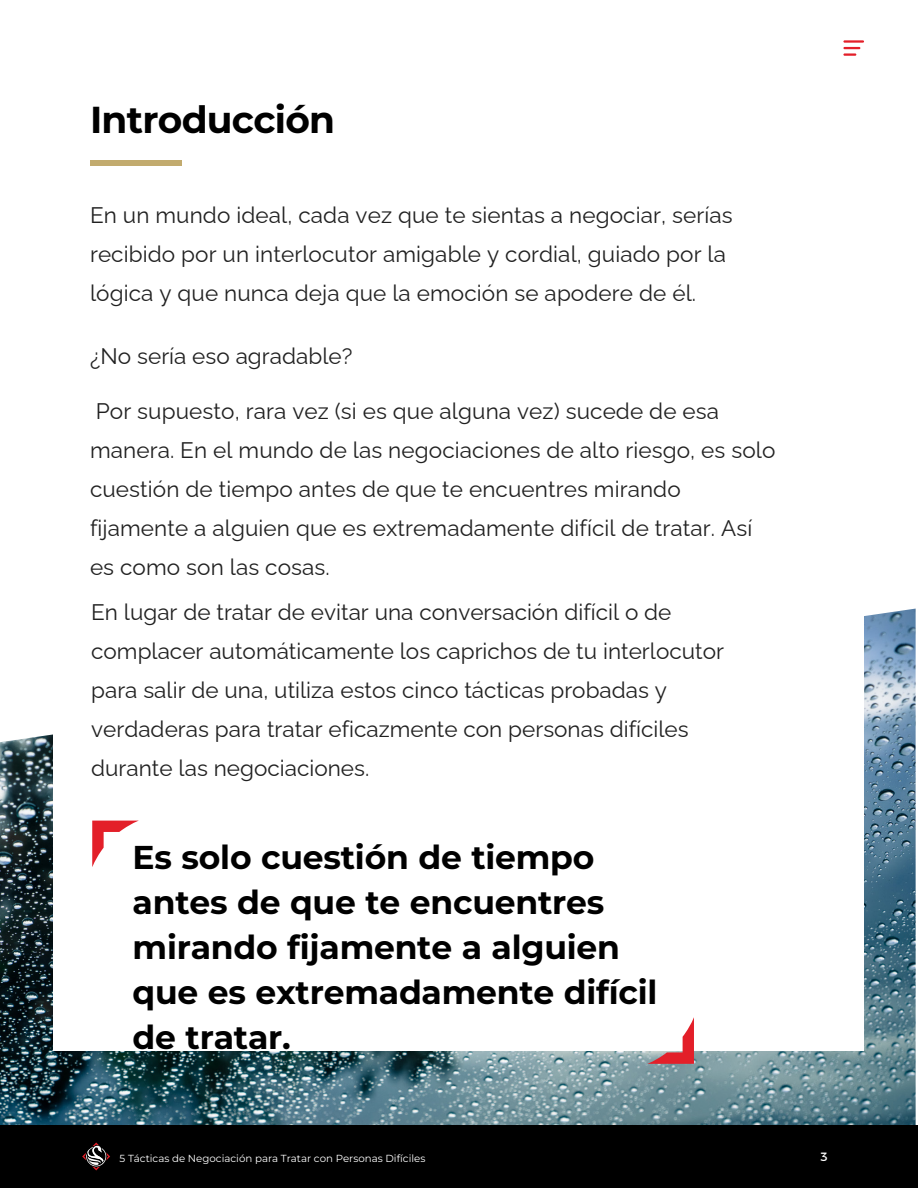
<style>
.page{position:relative;width:918px;height:1188px;background:#fff}
.page>*{position:absolute;margin:0;border:0;box-sizing:border-box;transform-origin:0 0}
.intro_main_text{font:700 37.5px "Montserrat";letter-spacing:-.02em;color:#000}
.call_out{font:700 33px/45px "Montserrat";letter-spacing:-.005em;color:#000}
.Body{font:22.5px/39px "Raleway";letter-spacing:.005em;color:#212121}
.t1{font:12px "Montserrat";color:#fff}
.t2{font:10.2px "Montserrat";color:#fff}
</style>
<div class="page">
<img style="left:0;top:609px;width:916px;height:516px">
<div style="left:54px;top:606px;width:810px;height:444px;background:#fff"></div>
<div style="left:90px;top:160px;width:92px;height:6px;background:#c2ab6e"></div>
<svg style="left:92px;top:821px;width:46px;height:46px"></svg>
<svg style="left:647px;top:1017px;width:47px;height:47px"></svg>
<div style="left:0;top:1125px;width:918px;height:63px;background:#000"></div>
<svg style="left:82px;top:1142px;width:28px;height:28px"></svg>
<svg style="left:843px;top:47px;width:17px;height:9px"></svg>
<hr style="left:843px;top:40px;width:21px;height:3px;background:#e31f29">
<p class="intro_main_text" style="left:90px;top:92px;width:247px">Introducción</p>
<p class="Body" style="left:90px;top:193px;width:644px">En un mundo ideal, cada vez que te sientas a negociar, serías recibido por un interlocutor amigable y cordial, guiado por la lógica y que nunca deja que la emoción se apodere de él.</p>
<p class="Body" style="left:90px;top:334px;width:264px">¿No sería eso agradable?</p>
<p class="Body" style="left:90px;top:389px;width:687px">Por supuesto, rara vez (si es que alguna vez) sucede de esa manera. En el mundo de las negociaciones de alto riesgo, es solo cuestión de tiempo antes de que te encuentres mirando fijamente a alguien que es extremadamente difícil de tratar. Así es como son las cosas.</p>
<p class="Body" style="left:91px;top:590px;width:634px">En lugar de tratar de evitar una conversación difícil o de complacer automáticamente los caprichos de tu interlocutor para salir de una, utiliza estos cinco tácticas probadas y verdaderas para tratar eficazmente con personas difíciles durante las negociaciones.</p>
<p class="call_out" style="left:133px;top:833px;width:526px">Es solo cuestión de tiempo antes de que te encuentres mirando fijamente a alguien que es extremadamente difícil de tratar.</p>
<p class="t2" style="left:120px;top:1152px;width:307px">5 Tácticas de Negociación para Tratar con Personas Difíciles</p>
<p class="t1" style="left:821px;top:1147px;width:9px">3</p>
</div>
